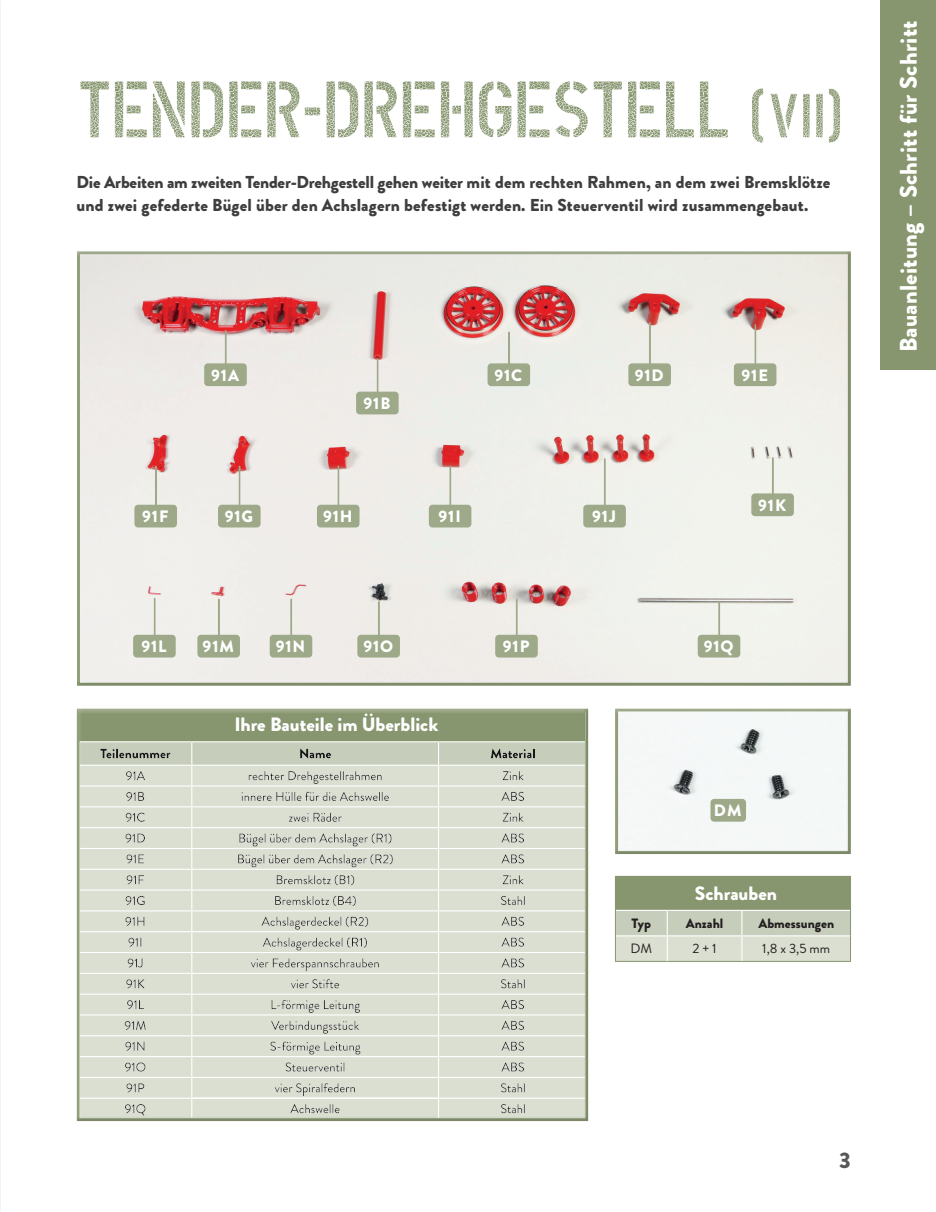
<style>
.page{position:relative;width:936px;height:1212px;background:#fff}
.page>*{position:absolute;margin:0;border:0;box-sizing:border-box;transform-origin:0 0}
.t1{font:79.8px "DIN Schablonierschrift Cracked";letter-spacing:-.025em;color:#87966f}
.t2{font:900 24px "Brandon Grotesque";letter-spacing:.01em;color:#fff}
.t3{font:900 22.5px "Brandon Grotesque";color:#57585a}
.t4{font:900 19.35px "Brandon Grotesque";color:#fff}
.t5{font:900 17.25px/22.6px "Brandon Grotesque";letter-spacing:.01em;color:#3e3e3f}
.t6{font:900 16.5px "Brandon Grotesque";letter-spacing:.055em;color:#fff}
.t7{font:900 13.5px "Brandon Grotesque";color:#231f20}
.t8{font:13.5px "Brandon Grotesque";color:#231f20}
.s1{font-size:61.95px}
</style>
<div class="page">
<div style="left:880px;top:0;width:55px;height:369px;background:#87966f"></div>
<div style="left:76px;top:251px;width:777px;height:435px;background:#3e3e3f;opacity:.15"></div>
<hr style="left:224px;top:329px;width:2px;height:49px;background:#fff;opacity:.19">
<hr style="left:225px;top:329px;width:3px;height:49px;background:#231f20;opacity:.3">
<div style="left:205px;top:364px;width:41px;height:21px;background:#9da988;border-radius:3px"></div>
<div style="left:204px;top:363px;width:43px;height:23px;border:2px solid #9da988;border-radius:3px"></div>
<hr style="left:154px;top:464px;width:3px;height:55px;background:#fff;opacity:.19">
<hr style="left:155px;top:464px;width:4px;height:55px;background:#231f20;opacity:.3">
<div style="left:135px;top:505px;width:41px;height:22px;background:#9da988;border-radius:3px"></div>
<div style="left:134px;top:505px;width:43px;height:22px;border:2px solid #9da988;border-radius:3px"></div>
<hr style="left:238px;top:464px;width:4px;height:55px;background:#231f20;opacity:.3">
<div style="left:219px;top:505px;width:41px;height:22px;background:#9da988;border-radius:3px"></div>
<div style="left:218px;top:505px;width:42px;height:22px;border:2px solid #9da988;border-radius:3px"></div>
<hr style="left:376px;top:357px;width:2px;height:49px;background:#fff;opacity:.19">
<hr style="left:377px;top:357px;width:3px;height:49px;background:#231f20;opacity:.3">
<div style="left:357px;top:392px;width:41px;height:22px;background:#9da988;border-radius:3px"></div>
<div style="left:356px;top:392px;width:42px;height:22px;border:2px solid #9da988;border-radius:3px"></div>
<hr style="left:507px;top:330px;width:3px;height:48px;background:#eeece8">
<hr style="left:508px;top:330px;width:3px;height:48px;background:#231f20;opacity:.3">
<div style="left:488px;top:364px;width:41px;height:21px;background:#9da988;border-radius:3px"></div>
<div style="left:487px;top:363px;width:43px;height:23px;border:2px solid #9da988;border-radius:3px"></div>
<hr style="left:336px;top:464px;width:3px;height:55px;background:#fff;opacity:.19">
<hr style="left:337px;top:464px;width:4px;height:55px;background:#231f20;opacity:.3">
<div style="left:318px;top:505px;width:41px;height:22px;background:#9da988;border-radius:3px"></div>
<div style="left:317px;top:505px;width:42px;height:22px;border:2px solid #9da988;border-radius:3px"></div>
<hr style="left:603px;top:458px;width:4px;height:60px;background:#231f20;opacity:.3">
<div style="left:584px;top:505px;width:41px;height:22px;background:#9da988;border-radius:3px"></div>
<div style="left:583px;top:505px;width:42px;height:22px;border:2px solid #9da988;border-radius:3px"></div>
<hr style="left:448px;top:464px;width:3px;height:55px;background:#fff;opacity:.19">
<hr style="left:449px;top:464px;width:4px;height:55px;background:#231f20;opacity:.3">
<div style="left:429px;top:505px;width:41px;height:22px;background:#9da988;border-radius:3px"></div>
<div style="left:429px;top:505px;width:42px;height:22px;border:2px solid #9da988;border-radius:3px"></div>
<div style="left:76px;top:708px;width:514px;height:413px;background:#3e3e3f;opacity:.15"></div>
<div style="left:615px;top:876px;width:235px;height:34px;background:#87966f"></div>
<hr style="left:850px;top:877px;width:1px;height:33px;background:#87966f">
<svg style="left:615px;top:910px;width:236px;height:51px"></svg>
<hr style="left:615px;top:961px;width:52px;height:1px;background:#87966f">
<hr style="left:667px;top:961px;width:74px;height:1px;background:#87966f">
<hr style="left:741px;top:961px;width:109px;height:1px;background:#87966f">
<div style="left:614px;top:708px;width:238px;height:147px;background:#3e3e3f;opacity:.15"></div>
<div style="left:711px;top:800px;width:34px;height:21px;background:#9da988;border-radius:3px"></div>
<div style="left:710px;top:799px;width:36px;height:23px;border:2px solid #9da988;border-radius:3px"></div>
<hr style="left:648px;top:321px;width:4px;height:57px;background:#231f20;opacity:.3">
<div style="left:629px;top:364px;width:41px;height:21px;background:#9da988;border-radius:3px"></div>
<div style="left:628px;top:363px;width:43px;height:23px;border:2px solid #9da988;border-radius:3px"></div>
<hr style="left:753px;top:323px;width:3px;height:55px;background:#fff;opacity:.19">
<hr style="left:754px;top:323px;width:4px;height:55px;background:#231f20;opacity:.3">
<div style="left:734px;top:364px;width:41px;height:21px;background:#9da988;border-radius:3px"></div>
<div style="left:733px;top:363px;width:43px;height:23px;border:2px solid #9da988;border-radius:3px"></div>
<hr style="left:771px;top:456px;width:2px;height:52px;background:#eef0e9">
<hr style="left:772px;top:456px;width:3px;height:52px;background:#231f20;opacity:.3">
<div style="left:752px;top:494px;width:41px;height:21px;background:#9da988;border-radius:3px"></div>
<div style="left:751px;top:493px;width:42px;height:23px;border:2px solid #9da988;border-radius:3px"></div>
<hr style="left:153px;top:597px;width:2px;height:52px;background:#e3e4dd">
<hr style="left:154px;top:597px;width:3px;height:52px;background:#231f20;opacity:.3">
<div style="left:134px;top:635px;width:41px;height:22px;background:#9da988;border-radius:3px"></div>
<div style="left:133px;top:635px;width:43px;height:22px;border:2px solid #9da988;border-radius:3px"></div>
<hr style="left:217px;top:597px;width:3px;height:52px;background:#eeedea">
<hr style="left:218px;top:597px;width:3px;height:52px;background:#231f20;opacity:.3">
<div style="left:198px;top:635px;width:41px;height:22px;background:#9da988;border-radius:3px"></div>
<div style="left:197px;top:635px;width:43px;height:22px;border:2px solid #9da988;border-radius:3px"></div>
<hr style="left:289px;top:597px;width:3px;height:52px;background:#efede9">
<hr style="left:290px;top:597px;width:4px;height:52px;background:#231f20;opacity:.3">
<div style="left:270px;top:635px;width:41px;height:22px;background:#9da988;border-radius:3px"></div>
<div style="left:270px;top:635px;width:42px;height:22px;border:2px solid #9da988;border-radius:3px"></div>
<hr style="left:377px;top:600px;width:3px;height:49px;background:#eceae5">
<hr style="left:378px;top:600px;width:3px;height:49px;background:#231f20;opacity:.3">
<div style="left:358px;top:635px;width:41px;height:22px;background:#9da988;border-radius:3px"></div>
<div style="left:357px;top:635px;width:43px;height:22px;border:2px solid #9da988;border-radius:3px"></div>
<hr style="left:515px;top:597px;width:2px;height:52px;background:#fff;opacity:.19">
<hr style="left:516px;top:597px;width:3px;height:52px;background:#231f20;opacity:.3">
<div style="left:496px;top:635px;width:41px;height:22px;background:#9da988;border-radius:3px"></div>
<div style="left:495px;top:635px;width:42px;height:22px;border:2px solid #9da988;border-radius:3px"></div>
<hr style="left:717px;top:600px;width:3px;height:49px;background:#fff;opacity:.19">
<hr style="left:718px;top:600px;width:4px;height:49px;background:#231f20;opacity:.3">
<div style="left:698px;top:635px;width:41px;height:22px;background:#9da988;border-radius:3px"></div>
<div style="left:697px;top:635px;width:43px;height:22px;border:2px solid #9da988;border-radius:3px"></div>
<h1 class="t1" style="left:77px;top:35px;width:768px">TENDER-DREHGESTELL <span class="s1">(VII)</span></h1>
<p class="t5" style="left:77px;top:171px;width:755px">Die Arbeiten am zweiten Tender-Drehgestell gehen weiter mit dem rechten Rahmen, an dem zwei Bremsklötze und zwei gefederte Bügel über den Achslagern befestigt werden. Ein Steuerventil wird zusammengebaut.</p>
<p class="t6" style="left:211px;top:363px;width:29px">91A</p>
<p class="t6" style="left:142px;top:504px;width:28px">91F</p>
<p class="t6" style="left:225px;top:504px;width:30px">91G</p>
<p class="t6" style="left:363px;top:391px;width:28px">91B</p>
<p class="t6" style="left:494px;top:363px;width:29px">91C</p>
<p class="t6" style="left:634px;top:363px;width:30px">91D</p>
<p class="t6" style="left:741px;top:363px;width:28px">91E</p>
<p class="t6" style="left:323px;top:504px;width:31px">91H</p>
<p class="t6" style="left:438px;top:504px;width:24px">91I</p>
<p class="t6" style="left:592px;top:504px;width:25px">91J</p>
<p class="t6" style="left:758px;top:493px;width:29px">91K</p>
<p class="t6" style="left:141px;top:634px;width:27px">91L</p>
<p class="t6" style="left:203px;top:634px;width:33px">91M</p>
<p class="t6" style="left:276px;top:634px;width:31px">91N</p>
<p class="t6" style="left:363px;top:634px;width:31px">91O</p>
<p class="t6" style="left:503px;top:634px;width:28px">91P</p>
<p class="t6" style="left:703px;top:634px;width:31px">91Q</p>
<p class="t4" style="left:234px;top:711px;width:205px">Ihre Bauteile im Überblick</p>
<p class="t6" style="left:713px;top:799px;width:29px">DM</p>
<p class="t4" style="left:695px;top:880px;width:84px">Schrauben</p>
<p class="t7" style="left:631px;top:914px;width:21px">Typ</p>
<p class="t7" style="left:686px;top:914px;width:39px">Anzahl</p>
<p class="t7" style="left:758px;top:914px;width:77px">Abmessungen</p>
<p class="t8" style="left:630px;top:939px;width:23px">DM</p>
<p class="t8" style="left:692px;top:939px;width:26px">2 + 1</p>
<p class="t8" style="left:762px;top:939px;width:69px">1,8 x 3,5 mm</p>
<h2 class="t2" style="left:891px;top:352px;width:333px;rotate:-90deg">Bauanleitung – Schritt für Schritt</h2>
<h3 class="t3" style="left:839px;top:1144px;width:13px">3</h3>
</div>
